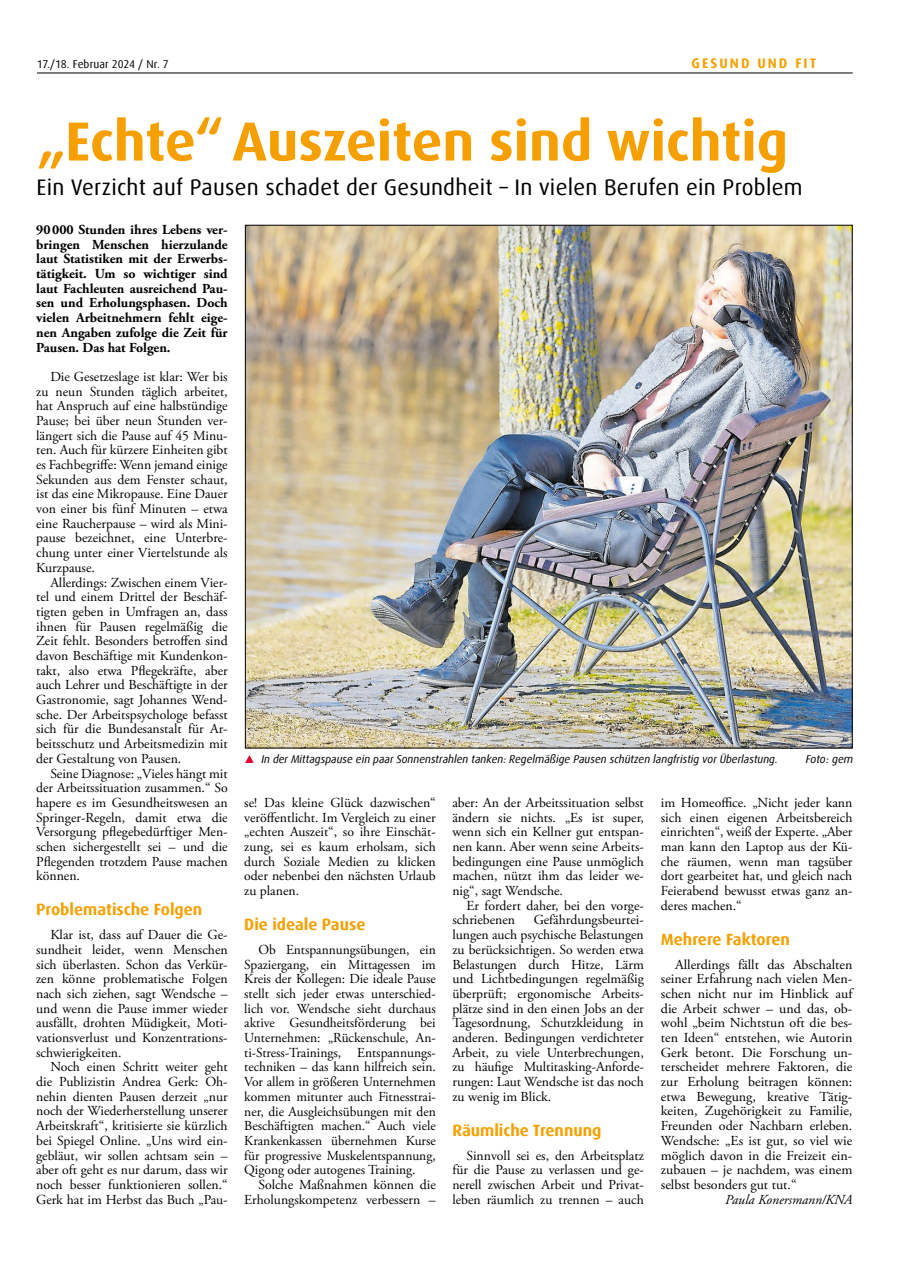
<style>
.page{position:relative;width:908px;height:1276px;background:#fff}
.page>*{position:absolute;margin:0;border:0;box-sizing:border-box;transform-origin:0 0}
.t1{font:700 55px "Dax Offc Pro";color:#f5a000}
.t2{font:22.5px "Dax Offc Pro";letter-spacing:.01em;color:#000}
.t3{font:700 16.25px "Dax Offc Pro";color:#f5a000}
.t4{font:13.75px/14.6px "Adobe Garamond Pro";color:#000;text-align:justify}
.t5{font:700 13.75px/14.6px "Adobe Garamond Pro";color:#000;text-align:justify}
.t6{font:italic 13.75px "Adobe Garamond Pro";color:#000}
.t7{font:700 13.75px "Dax Offc Pro";letter-spacing:.15em;color:#f5a000}
.t8{font:italic 11.25px "Dax Offc Pro";color:#000}
.t9{font:11.25px "Dax Offc Pro";letter-spacing:.005em;color:#000}
</style>
<div class="page">
<hr style="left:37px;top:73px;width:815px;height:1px;background:#000">
<img style="left:247px;top:227px;width:603px;height:519px">
<svg style="left:245px;top:755px;width:8px;height:8px"></svg>
<p class="t9" style="left:37px;top:56px;width:133px">17./18. Februar 2024 / Nr. 7</p>
<p class="t7" style="left:691px;top:54px;width:126px">GESUND UND FIT</p>
<h1 class="t1" style="left:37px;top:106px;width:752px">„Echte“ Auszeiten sind wichtig</h1>
<h2 class="t2" style="left:37px;top:173px;width:767px">Ein Verzicht auf Pausen schadet der Gesundheit – In vielen Berufen ein Problem</h2>
<p class="t5" style="left:36px;top:222px;width:193px">90000 Stunden ihres Lebens ver&shy;bringen Menschen hierzulande laut Statistiken mit der Erwerbs&shy;tätigkeit. Um so wichtiger sind laut Fachleuten ausreichend Pau&shy;sen und Erholungsphasen. Doch vielen Arbeitnehmern fehlt eige&shy;nen Angaben zufolge die Zeit für Pausen. Das hat Folgen.</p>
<p class="t4" style="left:36px;top:370px;width:193px;text-indent:14px">Die Gesetzeslage ist klar: Wer bis zu neun Stunden täglich arbeitet, hat Anspruch auf eine halbstündige Pause; bei über neun Stunden ver&shy;längert sich die Pause auf 45 Minu&shy;ten. Auch für kürzere Einheiten gibt es Fachbegriffe: Wenn jemand einige Sekunden aus dem Fenster schaut, ist das eine Mikropause. Eine Dauer von einer bis fünf Minuten – etwa eine Raucherpause – wird als Mini&shy;pause bezeichnet, eine Unterbre&shy;chung unter einer Viertelstunde als Kurzpause.</p>
<p class="t4" style="left:36px;top:575px;width:193px;text-indent:14px">Allerdings: Zwischen einem Vier&shy;tel und einem Drittel der Beschäf&shy;tigten geben in Umfragen an, dass ihnen für Pausen regelmäßig die Zeit fehlt. Besonders betroffen sind davon Beschäftige mit Kundenkon&shy;takt, also etwa Pflegekräfte, aber auch Lehrer und Beschäftigte in der Gastronomie, sagt Johannes Wend&shy;sche. Der Arbeitspsychologe befasst sich für die Bundesanstalt für Ar&shy;beitsschutz und Arbeitsmedizin mit der Gestaltung von Pausen.</p>
<p class="t4" style="left:36px;top:766px;width:193px;text-indent:14px">Seine Diagnose: „Vieles hängt mit der Arbeitssituation zusammen.“ So hapere es im Gesundheitswesen an Springer-Regeln, damit etwa die Versorgung pflegebedürftiger Men&shy;schen sichergestellt sei – und die Pflegenden trotzdem Pause machen können.</p>
<p class="t3" style="left:36px;top:899px;width:168px">Problematische Folgen</p>
<p class="t4" style="left:36px;top:928px;width:193px;text-indent:14px">Klar ist, dass auf Dauer die Ge&shy;sundheit leidet, wenn Menschen sich überlasten. Schon das Verkür&shy;zen könne problematische Folgen nach sich ziehen, sagt Wendsche – und wenn die Pause immer wieder ausfällt, drohten Müdigkeit, Moti&shy;vationsverlust und Konzentrations&shy;schwierigkeiten.</p>
<p class="t4" style="left:36px;top:1060px;width:193px;text-indent:14px">Noch einen Schritt weiter geht die Publizistin Andrea Gerk: Oh&shy;nehin dienten Pausen derzeit „nur noch der Wiederherstellung unserer Arbeitskraft“, kritisierte sie kürzlich bei Spiegel Online. „Uns wird ein&shy;gebläut, wir sollen achtsam sein – aber oft geht es nur darum, dass wir noch besser funktionieren sollen.“ Gerk hat im Herbst das Buch „Pau-</p>
<p class="t8" style="left:261px;top:752px;width:517px">In der Mittagspause ein paar Sonnenstrahlen tanken: Regelmäßige Pausen schützen langfristig vor Überlastung.</p>
<p class="t8" style="left:805px;top:752px;width:49px">Foto: gem</p>
<p class="t4" style="left:244px;top:795px;width:193px">se! Das kleine Glück dazwischen“ veröffentlicht. Im Vergleich zu einer „echten Auszeit“, so ihre Einschät&shy;zung, sei es kaum erholsam, sich durch Soziale Medien zu klicken oder nebenbei den nächsten Urlaub zu planen.</p>
<p class="t3" style="left:244px;top:913px;width:123px">Die ideale Pause</p>
<p class="t4" style="left:244px;top:942px;width:193px;text-indent:14px">Ob Entspannungsübungen, ein Spaziergang, ein Mittagessen im Kreis der Kollegen: Die ideale Pause stellt sich jeder etwas unterschied&shy;lich vor. Wendsche sieht durchaus aktive Gesundheitsförderung bei Unternehmen: „Rückenschule, An&shy;ti-Stress-Trainings, Entspannungs&shy;techniken – das kann hilfreich sein.<br>Vor allem in größeren Unternehmen kommen mitunter auch Fitnesstrai&shy;ner, die Ausgleichsübungen mit den Beschäftigten machen.“ Auch viele Krankenkassen übernehmen Kurse für progressive Muskelentspannung, Qigong oder autogenes Training.</p>
<p class="t4" style="left:244px;top:1177px;width:193px;text-align:right">Solche Maßnahmen können die<br>Erholungskompetenz verbessern –</p>
<p class="t4" style="left:452px;top:796px;width:193px">aber: An der Arbeitssituation selbst ändern sie nichts. „Es ist super, wenn sich ein Kellner gut entspan&shy;nen kann. Aber wenn seine Arbeits&shy;bedingungen eine Pause unmöglich machen, nützt ihm das leider we&shy;nig“, sagt Wendsche.</p>
<p class="t4" style="left:452px;top:898px;width:193px;text-indent:14px">Er fordert daher, bei den vorge&shy;schriebenen</p>
<p class="t4" style="left:452px;top:913px;width:193px;text-indent:81px">Gefährdungsbeurtei&shy;lungen auch psychische Belastungen zu berücksichtigen. So werden etwa Belastungen durch Hitze, Lärm und Lichtbedingungen regelmäßig überprüft; ergonomische Arbeits&shy;plätze sind in den einen Jobs an der Tagesordnung, Schutzkleidung in anderen. Bedingungen verdichteter Arbeit, zu viele Unterbrechungen, zu häufige Multitasking-Anforde&shy;rungen: Laut Wendsche ist das noch zu wenig im Blick.</p>
<p class="t3" style="left:452px;top:1119px;width:150px">Räumliche Trennung</p>
<p class="t4" style="left:452px;top:1148px;width:193px;text-indent:14px">Sinnvoll sei es, den Arbeitsplatz für die Pause zu verlassen und ge&shy;nerell zwischen Arbeit und Privat&shy;leben räumlich zu trennen – auch</p>
<p class="t4" style="left:660px;top:796px;width:193px">im Homeoffice. „Nicht jeder kann sich einen eigenen Arbeitsbereich einrichten“, weiß der Experte. „Aber man kann den Laptop aus der Kü&shy;che räumen, wenn man tagsüber dort gearbeitet hat, und gleich nach Feierabend bewusst etwas ganz an&shy;deres machen.“</p>
<p class="t3" style="left:660px;top:928px;width:130px">Mehrere Faktoren</p>
<p class="t4" style="left:660px;top:957px;width:193px;text-indent:14px">Allerdings fällt das Abschalten seiner Erfahrung nach vielen Men&shy;schen nicht nur im Hinblick auf die Arbeit schwer – und das, ob&shy;wohl „beim Nichtstun oft die bes&shy;ten Ideen“ entstehen, wie Autorin Gerk betont. Die Forschung un&shy;terscheidet mehrere Faktoren, die zur Erholung beitragen können: etwa Bewegung, kreative Tätig&shy;keiten, Zugehörigkeit zu Familie, Freunden oder Nachbarn erleben.<br>Wendsche: „Es ist gut, so viel wie möglich davon in die Freizeit ein&shy;zubauen – je nachdem, was einem selbst besonders gut tut.“</p>
<p class="t6" style="left:725px;top:1191px;width:128px">Paula Konersmann/KNA</p>
</div>
